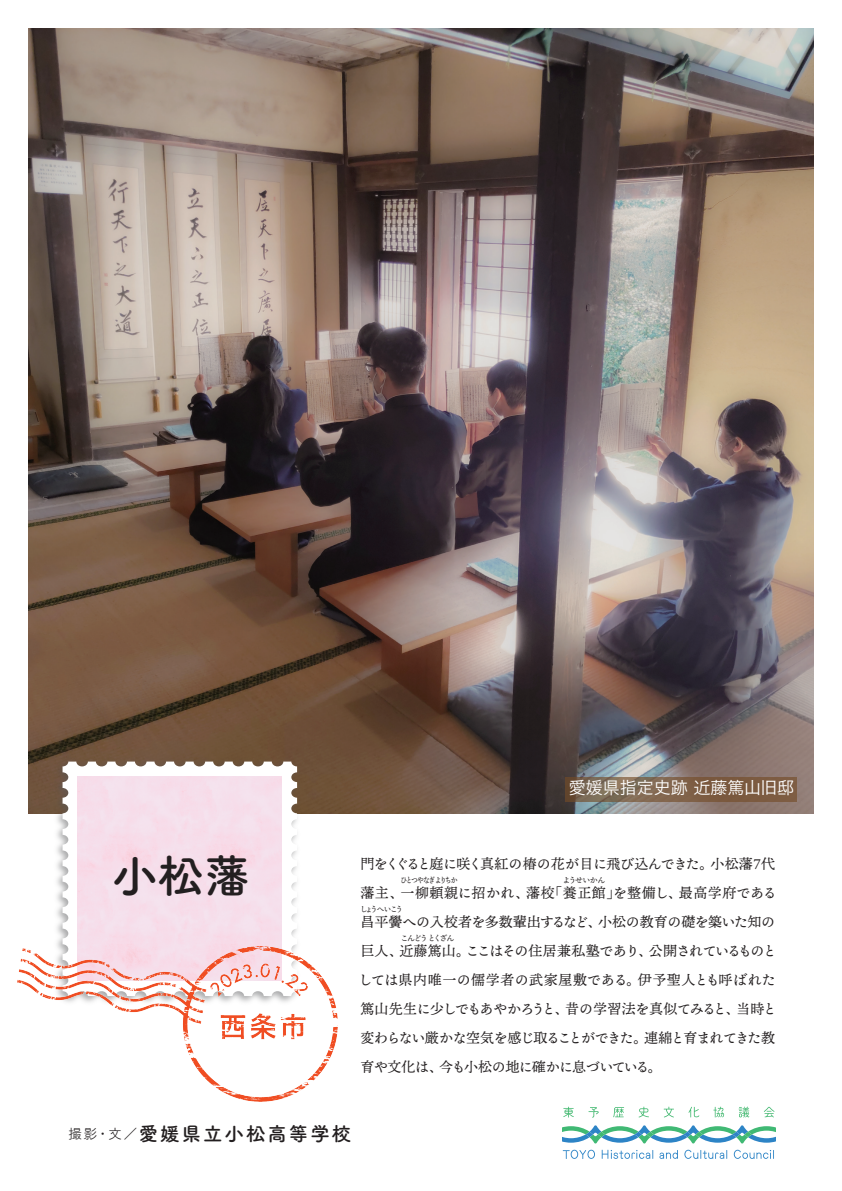
<style>
.page{position:relative;width:842px;height:1191px;background:#fff}
.page>*{position:absolute;margin:0;border:0;box-sizing:border-box;transform-origin:0 0}
.t1{font:700 46px "Tsuku A Rd Gothic";color:#231f20}
.t2{font:700 19.5px "Tsuku A Rd Gothic";letter-spacing:.1em;color:#231f20}
.t3{font:17px "Hiragino Sans W3";color:#fff}
.t4{font:14px/29px "Ten Mincho Text";letter-spacing:-.025em;color:#231f20}
.t5{font:8px "Ten Mincho Text";letter-spacing:-.205em;color:#231f20;scale:.85 1}
.t6{font:8px "Ten Mincho Text";letter-spacing:-.205em;color:#231f20}
.t7{font:8px "Ten Mincho Text";letter-spacing:-.22em;color:#231f20;scale:.94 1}
.t8{font:8px "Ten Mincho Text";letter-spacing:-.17em;color:#231f20}
.s1{font-weight:400;font-size:14px}
</style>
<div class="page">
<img style="left:28px;top:28px;width:786px;height:785px">
<svg style="left:563px;top:1106px;width:11px;height:11px"></svg>
<svg style="left:588px;top:1107px;width:11px;height:10px"></svg>
<svg style="left:613px;top:1107px;width:11px;height:10px"></svg>
<svg style="left:639px;top:1106px;width:10px;height:11px"></svg>
<svg style="left:664px;top:1106px;width:10px;height:11px"></svg>
<svg style="left:688px;top:1106px;width:11px;height:11px"></svg>
<svg style="left:713px;top:1106px;width:11px;height:11px"></svg>
<svg style="left:739px;top:1106px;width:10px;height:11px"></svg>
<svg style="left:764px;top:1106px;width:10px;height:11px"></svg>
<svg style="left:563px;top:1149px;width:32px;height:10px"></svg>
<svg style="left:602px;top:1149px;width:51px;height:9px"></svg>
<svg style="left:659px;top:1150px;width:19px;height:8px"></svg>
<svg style="left:684px;top:1149px;width:43px;height:9px"></svg>
<svg style="left:734px;top:1149px;width:40px;height:9px"></svg>
<svg style="left:562px;top:1125px;width:213px;height:18px"></svg>
<svg style="left:598px;top:1131px;width:7px;height:6px"></svg>
<svg style="left:732px;top:1131px;width:8px;height:6px"></svg>
<svg style="left:634px;top:1131px;width:8px;height:6px"></svg>
<svg style="left:647px;top:1131px;width:7px;height:6px"></svg>
<svg style="left:683px;top:1131px;width:8px;height:6px"></svg>
<svg style="left:696px;top:1131px;width:7px;height:6px"></svg>
<svg style="left:744px;top:1131px;width:8px;height:6px"></svg>
<svg style="left:586px;top:1131px;width:7px;height:6px"></svg>
<svg style="left:566px;top:777px;width:231px;height:25px;background:#7c6149"></svg>
<img style="left:51px;top:755px;width:252px;height:183px">
<svg style="left:63px;top:761px;width:234px;height:177px"></svg>
<div style="left:78px;top:776px;width:204px;height:162px;background:#f6deeb"></div>
<img style="left:17px;top:938px;width:320px;height:163px">
<p class="t3" style="left:569px;top:772px;width:227px">愛媛県指定史跡 近藤篤山旧邸</p>
<h1 class="t1" style="left:112px;top:840px;width:139px">小松藩</h1>
<p class="t4" style="left:359px;top:849px;width:420px">門をくぐると庭に咲く真紅の椿の花が目に飛び込んできた。小松藩７代藩主、一柳頼親に招かれ、藩校「養正館」を整備し、最高学府である昌平黌への入校者を多数輩出するなど、小松の教育の礎を築いた知の巨人、近藤篤山。ここはその住居兼私塾であり、公開されているものとしては県内唯一の儒学者の武家屋敷である。伊予聖人とも呼ばれた篤山先生に少しでもあやかろうと、昔の学習法を真似てみると、当時と変わらない厳かな空気を感じ取ることができた。連綿と育まれてきた教育や文化は、今も小松の地に確かに息づいている。</p>
<p class="t5" style="left:400px;top:875px;width:69px">ひとつやなぎ よりちか</p>
<p class="t8" style="left:562px;top:875px;width:44px">ようせいかん</p>
<p class="t7" style="left:360px;top:904px;width:47px">しょうへいこう</p>
<p class="t6" style="left:401px;top:933px;width:55px">こんどう とくざん</p>
<h2 class="t2" style="left:68px;top:1118px;width:285px"><span class="s1">撮影・文／</span>愛媛県立小松高等学校</h2>
</div>
